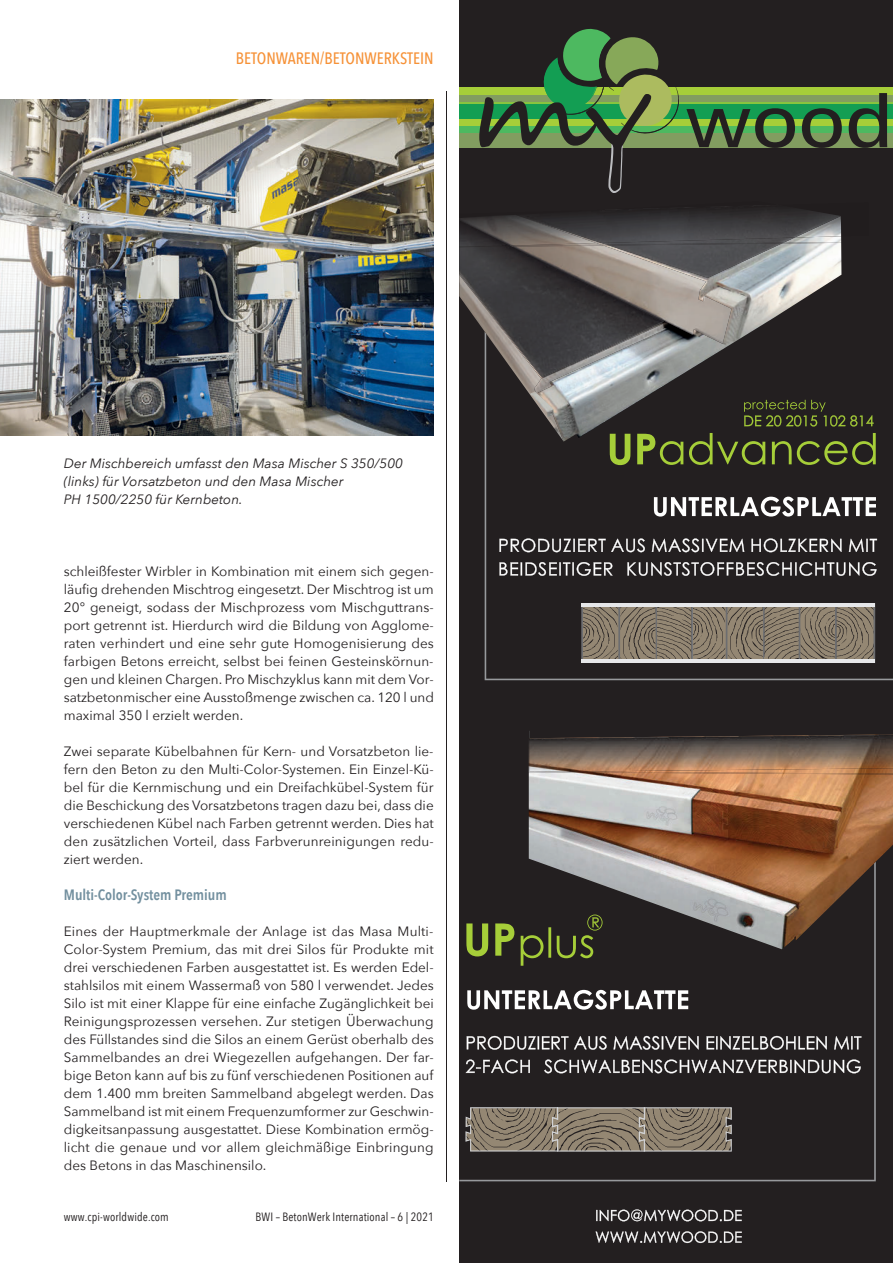
<style>
.page{position:relative;width:893px;height:1263px;background:#fff}
.page>*{position:absolute;margin:0;border:0;box-sizing:border-box;transform-origin:0 0}
.t1{font:500 16.5px "Avenir Next Condensed";color:#f69238}
.t2{font:600 15px "Avenir Next Condensed";color:#73909f}
.t3{font:13.5px/18px "Avenir Next";color:#231f20;text-align:justify}
.t4{font:italic 13.5px/18px "Avenir Next";color:#231f20}
.t5{font:12px "Avenir Next Condensed";letter-spacing:.01em;color:#231f20}
</style>
<div class="page">
<hr style="left:446px;top:91px;width:1px;height:1091px;background:#231f20">
<div style="left:459px;top:0;width:434px;height:1263px;background:#231f20"></div>
<svg style="left:459px;top:930px;width:417px;height:251px"></svg>
<svg style="left:485px;top:442px;width:408px;height:238px"></svg>
<img style="left:529px;top:807px;width:364px;height:142px">
<svg style="left:466px;top:1107px;width:266px;height:45px;background:#877d6d"></svg>
<svg style="left:610px;top:433px;width:266px;height:32px"></svg>
<svg style="left:841px;top:415px;width:33px;height:12px"></svg>
<img style="left:564px;top:264px;width:277px;height:178px">
<img style="left:459px;top:264px;width:54px;height:11px">
<img style="left:564px;top:264px;width:168px;height:80px">
<img style="left:513px;top:264px;width:93px;height:28px">
<img style="left:609px;top:264px;width:173px;height:14px">
<img style="left:459px;top:275px;width:105px;height:167px">
<img style="left:534px;top:324px;width:130px;height:69px">
<img style="left:534px;top:379px;width:7px;height:12px">
<img style="left:530px;top:391px;width:24px;height:26px">
<svg style="left:499px;top:538px;width:378px;height:38px"></svg>
<svg style="left:528px;top:731px;width:365px;height:76px;background:#997c67"></svg>
<img style="left:529px;top:738px;width:43px;height:34px">
<svg style="left:465px;top:1036px;width:396px;height:37px"></svg>
<svg style="left:466px;top:923px;width:48px;height:33px"></svg>
<svg style="left:521px;top:914px;width:82px;height:52px"></svg>
<svg style="left:459px;top:28px;width:434px;height:236px"></svg>
<svg style="left:654px;top:497px;width:222px;height:20px"></svg>
<svg style="left:467px;top:990px;width:221px;height:20px"></svg>
<svg style="left:581px;top:603px;width:294px;height:60px;background:#857a6a"></svg>
<hr style="left:582px;top:603px;width:293px;height:3px;background:#e6e7e9">
<hr style="left:582px;top:659px;width:293px;height:4px;background:#e6e7e9">
<svg style="left:596px;top:1209px;width:146px;height:34px"></svg>
<img style="left:0;top:100px;width:434px;height:336px">
<p class="t1" style="left:236px;top:49px;width:199px">BETONWAREN/BETONWERKSTEIN</p>
<p class="t4" style="left:64px;top:454px;width:341px">Der Mischbereich umfasst den Masa Mischer S 350/500 (links) für Vorsatzbeton und den Masa Mischer<br>PH 1500/2250 für Kernbeton.</p>
<p class="t3" style="left:64px;top:562px;width:372px">schleißfester Wirbler in Kombination mit einem sich gegen&shy;läufig drehenden Mischtrog eingesetzt. Der Mischtrog ist um 20° geneigt, sodass der Mischprozess vom Mischguttrans&shy;port getrennt ist. Hierdurch wird die Bildung von Agglome&shy;raten verhindert und eine sehr gute Homogenisierung des farbigen Betons erreicht, selbst bei feinen Gesteinskörnun&shy;gen und kleinen Chargen. Pro Mischzyklus kann mit dem Vor&shy;satzbetonmischer eine Ausstoßmenge zwischen ca. 120 l und maximal 350 l erzielt werden.</p>
<p class="t3" style="left:64px;top:742px;width:372px">Zwei separate Kübelbahnen für Kern- und Vorsatzbeton lie&shy;fern den Beton zu den Multi-Color-Systemen. Ein Einzel-Kü&shy;bel für die Kernmischung und ein Dreifachkübel-System für die Beschickung des Vorsatzbetons tragen dazu bei, dass die verschiedenen Kübel nach Farben getrennt werden. Dies hat den zusätzlichen Vorteil, dass Farbverunreinigungen redu&shy;ziert werden.</p>
<p class="t2" style="left:64px;top:882px;width:165px">Multi-Color-System Premium</p>
<p class="t3" style="left:64px;top:922px;width:371px">Eines der Hauptmerkmale der Anlage ist das Masa Multi-Color-System Premium, das mit drei Silos für Produkte mit drei verschiedenen Farben ausgestattet ist. Es werden Edel&shy;stahlsilos mit einem Wassermaß von 580 l verwendet. Jedes Silo ist mit einer Klappe für eine einfache Zugänglichkeit bei Reinigungsprozessen versehen. Zur stetigen Überwachung des Füllstandes sind die Silos an einem Gerüst oberhalb des Sammelbandes an drei Wiegezellen aufgehangen. Der far&shy;bige Beton kann auf bis zu fünf verschiedenen Positionen auf dem 1.400 mm breiten Sammelband abgelegt werden. Das Sammelband ist mit einem Frequenzumformer zur Geschwin&shy;digkeitsanpassung ausgestattet. Diese Kombination ermög&shy;licht die genaue und vor allem gleichmäßige Einbringung des Betons in das Maschinensilo.</p>
<p class="t5" style="left:64px;top:1207px;width:107px">www.cpi-worldwide.com</p>
<p class="t5" style="left:256px;top:1207px;width:180px">BWI – BetonWerk International – 6 | 2021</p>
</div>
